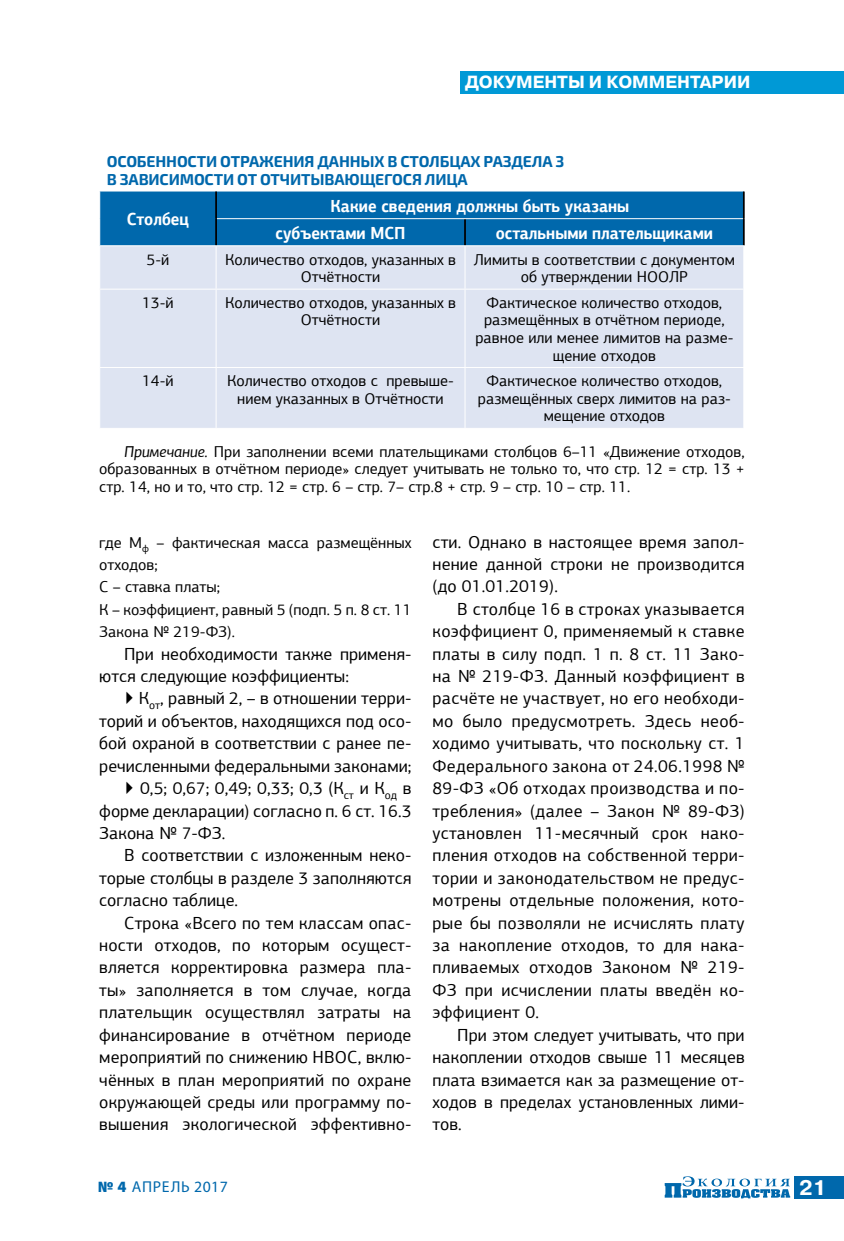
<style>
.page{position:relative;width:844px;height:1241px;background:#fff}
.page>*{position:absolute;margin:0;border:0;box-sizing:border-box;transform-origin:0 0}
.t1{font:700 21px "Pragmatica C";color:#fff}
.t2{font:17.5px/22.4px "PF Agora Sans Pro";letter-spacing:.01em;color:#000;text-align:justify}
.t3{font:700 17.5px/27.1px "PF Agora Sans Pro";color:#fff;scale:.9 1}
.t4{font:700 17.5px "Pragmatica C";color:#fff}
.t5{font:15.75px/17.5px "PF Agora Sans Pro";color:#000;text-align:center}
.t6{font:700 15.75px/17.5px "Exo 2.0";letter-spacing:-.01em;color:#0068ac}
.t7{font:15.75px "Myriad Pro";letter-spacing:.045em;color:#0068ac}
.s1{font-style:italic}
.s2{font-weight:900}
</style>
<div class="page">
<div style="left:794px;top:1176px;width:49px;height:22px;background:#0068ac"></div>
<svg style="left:664px;top:1176px;width:126px;height:22px"></svg>
<div style="left:460px;top:71px;width:383px;height:22px;background:#0099d6"></div>
<div style="left:100px;top:246px;width:643px;height:182px;background:#dee4f2"></div>
<div style="left:99px;top:191px;width:643px;height:54px;background:#0068ac"></div>
<hr style="left:215px;top:191px;width:2px;height:28px;background:#000">
<hr style="left:215px;top:219px;width:2px;height:26px;background:#000">
<hr style="left:742px;top:191px;width:2px;height:28px;background:#000">
<hr style="left:464px;top:219px;width:2px;height:26px;background:#000">
<hr style="left:742px;top:219px;width:2px;height:26px;background:#000">
<hr style="left:217px;top:218px;width:248px;height:1px;background:#fff">
<hr style="left:465px;top:218px;width:277px;height:1px;background:#fff">
<hr style="left:215px;top:246px;width:1px;height:43px;background:#fff">
<hr style="left:464px;top:246px;width:1px;height:43px;background:#fff">
<hr style="left:99px;top:289px;width:117px;height:1px;background:#fff">
<hr style="left:216px;top:289px;width:249px;height:1px;background:#fff">
<hr style="left:215px;top:289px;width:1px;height:78px;background:#fff">
<hr style="left:465px;top:289px;width:279px;height:1px;background:#fff">
<hr style="left:464px;top:289px;width:1px;height:78px;background:#fff">
<hr style="left:99px;top:367px;width:117px;height:1px;background:#fff">
<hr style="left:216px;top:367px;width:249px;height:1px;background:#fff">
<hr style="left:215px;top:368px;width:1px;height:60px;background:#fff">
<hr style="left:465px;top:367px;width:279px;height:1px;background:#fff">
<hr style="left:464px;top:368px;width:1px;height:60px;background:#fff">
<p class="t4" style="left:465px;top:72px;width:287px">ДОКУМЕНТЫ И КОММЕНТАРИИ</p>
<p class="t6" style="left:107px;top:153px;width:459px">Особенности отражения данных в столбцах раздела 3 в зависимости от отчитывающегося лица</p>
<p class="t3" style="left:127px;top:205px;width:71px">Столбец</p>
<p class="t3" style="left:275px;top:192px;width:394px;text-indent:55px">Какие сведения должны быть указаны субъектами МСП</p>
<p class="t3" style="left:495px;top:219px;width:243px">остальными плательщиками</p>
<p class="t5" style="left:146px;top:250px;width:24px">5-й</p>
<p class="t5" style="left:225px;top:250px;width:232px">Количество отходов, указанных в<br>Отчётности</p>
<p class="t5" style="left:473px;top:250px;width:262px">Лимиты в соответствии с документом об утверждении НООЛР</p>
<p class="t5" style="left:142px;top:294px;width:33px">13-й</p>
<p class="t5" style="left:225px;top:294px;width:232px">Количество отходов, указанных в<br>Отчётности</p>
<p class="t5" style="left:475px;top:294px;width:259px">Фактическое количество отходов, размещённых в отчётном периоде, равное или менее лимитов на разме&shy;щение отходов</p>
<p class="t5" style="left:142px;top:372px;width:33px">14-й</p>
<p class="t5" style="left:227px;top:372px;width:228px">Количество отходов с превыше&shy;нием указанных в Отчётности</p>
<p class="t5" style="left:477px;top:372px;width:254px">Фактическое количество отходов, размещённых сверх лимитов на раз&shy;мещение отходов</p>
<p class="t5" style="left:99px;top:442px;width:646px;text-align:justify;text-indent:25px"><span class="s1">Примечание.</span> При заполнении всеми плательщиками столбцов 6–11 «Движение отходов, образованных в отчётном периоде» следует учитывать не только то, что стр. 12 = стр. 13 + стр. 14, но и то, что стр. 12 = стр. 6 – стр. 7– стр.8 + стр. 9 – стр. 10 – стр. 11.</p>
<p class="t5" style="left:99px;top:531px;width:313px;line-height:22.4px;text-align:left">где М<sub>ф</sub> – фактическая масса размещённых отходов;<br>С – ставка платы;<br>К – коэффициент, равный 5 (подп. 5 п. 8 ст. 11<br>Закона № 219-ФЗ).</p>
<p class="t2" style="left:99px;top:642px;width:313px;text-indent:25px">При необходимости также применя&shy;ются следующие коэффициенты:</p>
<p class="t2" style="left:124px;top:687px;width:289px">▶ К<sub>от</sub>, равный 2, – в отношении терри-</p>
<p class="t2" style="left:99px;top:709px;width:313px">торий и объектов, находящихся под осо-</p>
<p class="t2" style="left:99px;top:732px;width:313px">бой охраной в соответствии с ранее пе-</p>
<p class="t2" style="left:99px;top:754px;width:313px">речисленными федеральными законами;</p>
<p class="t2" style="left:124px;top:776px;width:289px">▶ 0,5; 0,67; 0,49; 0,33; 0,3 (К<sub>ст</sub> и К<sub>од</sub> в</p>
<p class="t2" style="left:99px;top:799px;width:313px">форме декларации) согласно п. 6 ст. 16.3</p>
<p class="t2" style="left:99px;top:821px;width:128px">Закона № 7-ФЗ.</p>
<p class="t2" style="left:124px;top:844px;width:289px">В соответствии с изложенным неко-</p>
<p class="t2" style="left:99px;top:866px;width:313px">торые столбцы в разделе 3 заполняются</p>
<p class="t2" style="left:99px;top:888px;width:140px">согласно таблице.</p>
<p class="t2" style="left:124px;top:911px;width:289px">Строка «Всего по тем классам опас-</p>
<p class="t2" style="left:99px;top:933px;width:313px">ности отходов, по которым осущест-</p>
<p class="t2" style="left:99px;top:956px;width:313px">вляется корректировка размера пла-</p>
<p class="t2" style="left:99px;top:978px;width:313px">ты» заполняется в том случае, когда</p>
<p class="t2" style="left:99px;top:1000px;width:313px">плательщик осуществлял затраты на</p>
<p class="t2" style="left:99px;top:1023px;width:313px">финансирование в отчётном периоде</p>
<p class="t2" style="left:99px;top:1045px;width:313px">мероприятий по снижению НВОС, вклю-</p>
<p class="t2" style="left:99px;top:1068px;width:313px">чённых в план мероприятий по охране</p>
<p class="t2" style="left:99px;top:1090px;width:313px">окружающей среды или программу по-</p>
<p class="t2" style="left:99px;top:1112px;width:313px">вышения экологической эффективно-</p>
<p class="t7" style="left:98px;top:1176px;width:132px"><span class="s2">№ 4</span> апрель 2017</p>
<p class="t2" style="left:432px;top:530px;width:313px">сти. Однако в настоящее время запол&shy;нение данной строки не производится (до 01.01.2019).</p>
<p class="t2" style="left:432px;top:597px;width:313px;text-indent:25px">В столбце 16 в строках указывается коэффициент 0, применяемый к ставке платы в силу подп. 1 п. 8 ст. 11 Зако&shy;на № 219-ФЗ. Данный коэффициент в расчёте не участвует, но его необходи&shy;мо было предусмотреть. Здесь необ&shy;ходимо учитывать, что поскольку ст. 1<br>Федерального закона от 24.06.1998 № 89-ФЗ «Об отходах производства и по&shy;требления» (далее – Закон № 89-ФЗ) установлен 11-месячный срок нако&shy;пления отходов на собственной терри&shy;тории и законодательством не предус&shy;мотрены отдельные положения, кото&shy;рые бы позволяли не исчислять плату за накопление отходов, то для нака&shy;пливаемых отходов Законом № 219- ФЗ при исчислении платы введён ко&shy;эффициент 0.</p>
<p class="t2" style="left:432px;top:1023px;width:313px;text-indent:25px">При этом следует учитывать, что при накоплении отходов свыше 11 месяцев плата взимается как за размещение от&shy;ходов в пределах установленных лими&shy;тов.</p>
<p class="t1" style="left:799px;top:1176px;width:29px">21</p>
</div>
